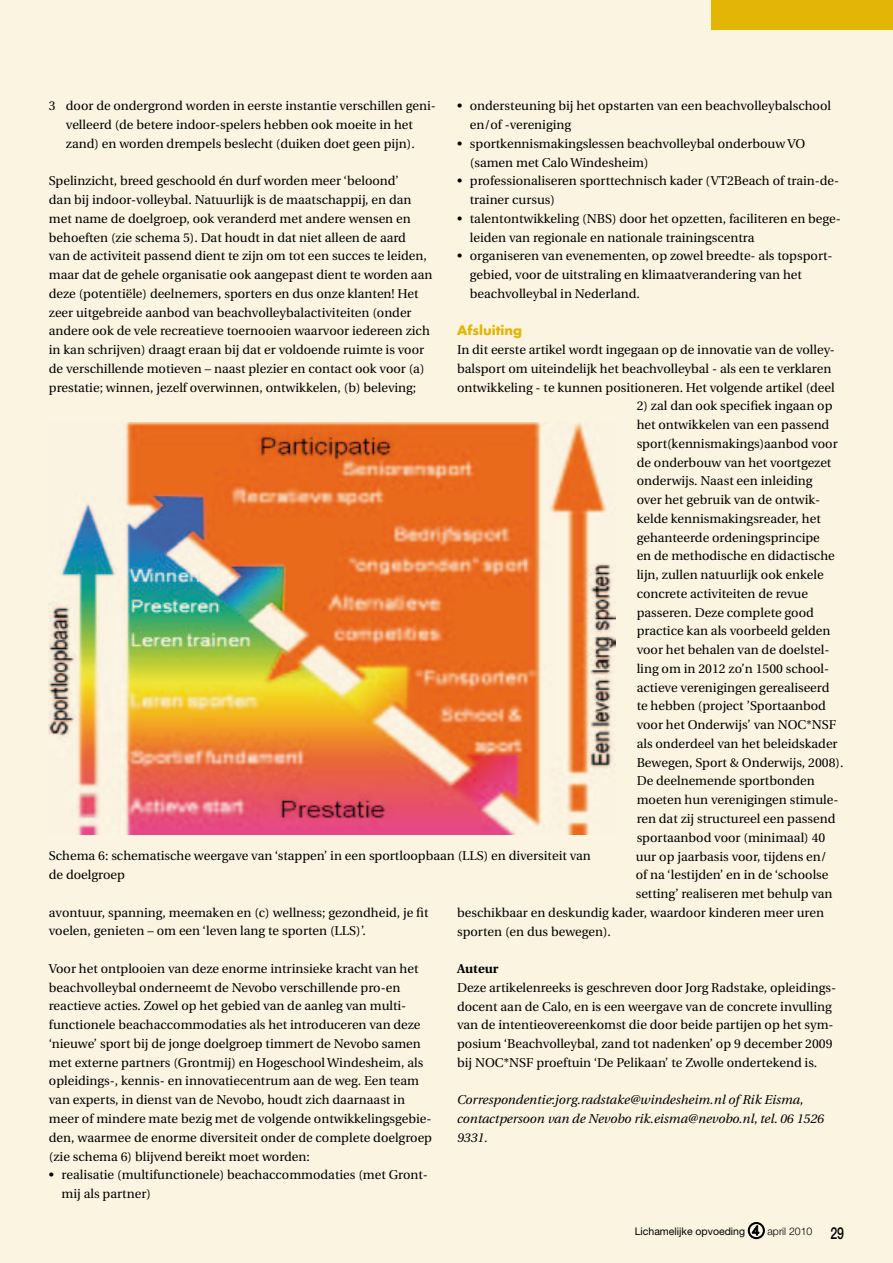
<style>
.page{position:relative;width:893px;height:1263px;background:#fbf4e1}
.page>*{position:absolute;margin:0;border:0;box-sizing:border-box;transform-origin:0 0}
.t1{font:500 16.5px "Helvetica Neue";color:#000;scale:.75 1}
.t2{font:12.75px/18.8px "Utopia";color:#000}
.t3{font:italic 12.75px/18.8px "Utopia";color:#000}
.t4{font:700 12.75px "Futura";color:#e3b507}
.t5{font:700 12.75px "Utopia";color:#000}
.t6{font:10.5px "Helvetica Neue";color:#000}
.s1{font-style:normal}
.s2{font-family:"European Pi One";font-size:16.5px}
.s3{font-weight:300}
</style>
<div class="page">
<div style="left:711px;top:0;width:182px;height:30px;background:#e3b507"></div>
<svg style="left:747px;top:1222px;width:18px;height:17px"></svg>
<img style="left:49px;top:423px;width:566px;height:412px">
<p class="t2" style="left:49px;top:97px;width:388px;text-align:center">3 door de ondergrond worden in eerste instantie verschillen geni&shy;velleerd (de betere indoor-spelers hebben ook moeite in het<br>zand) en worden drempels beslecht (duiken doet geen pijn).</p>
<p class="t2" style="left:49px;top:172px;width:385px">Spelinzicht, breed geschoold én durf worden meer ‘beloond’<br>dan bij indoor-volleybal. Natuurlijk is de maatschappij, en dan met name de doelgroep, ook veranderd met andere wensen en behoeften (zie schema 5). Dat houdt in dat niet alleen de aard<br>van de activiteit passend dient te zijn om tot een succes te leiden, maar dat de gehele organisatie ook aangepast dient te worden aan deze (potentiële) deelnemers, sporters en dus onze klanten! Het zeer uitgebreide aanbod van beachvolleybalactiviteiten (onder andere ook de vele recreatieve toernooien waarvoor iedereen zich in kan schrijven) draagt eraan bij dat er voldoende ruimte is voor de verschillende motieven – naast plezier en contact ook voor (a) prestatie; winnen, jezelf overwinnen, ontwikkelen, (b) beleving;</p>
<p class="t2" style="left:470px;top:97px;width:363px;text-indent:-13px">• ondersteuning bij het opstarten van een beachvolleybalschool en/of -vereniging</p>
<p class="t2" style="left:470px;top:134px;width:337px;text-indent:-13px">• sportkennismakingslessen beachvolleybal onderbouw VO (samen met Calo Windesheim)</p>
<p class="t2" style="left:470px;top:172px;width:371px;text-indent:-13px">• professionaliseren sporttechnisch kader (VT2Beach of train-de&shy;trainer cursus)</p>
<p class="t2" style="left:470px;top:209px;width:373px;text-indent:-13px">• talentontwikkeling (NBS) door het opzetten, faciliteren en bege&shy;leiden van regionale en nationale trainingscentra</p>
<p class="t2" style="left:470px;top:247px;width:364px;text-indent:-13px">• organiseren van evenementen, op zowel breedte- als topsport&shy;gebied, voor de uitstraling en klimaatverandering van het beachvolleybal in Nederland.</p>
<p class="t4" style="left:457px;top:322px;width:66px">Afsluiting</p>
<p class="t2" style="left:457px;top:341px;width:379px">In dit eerste artikel wordt ingegaan op de innovatie van de volley&shy;balsport om uiteindelijk het beachvolleybal - als een te verklaren ontwikkeling - te kunnen positioneren. Het volgende artikel (deel</p>
<p class="t2" style="left:637px;top:397px;width:197px">2) zal dan ook specifiek ingaan op</p>
<p class="t2" style="left:637px;top:416px;width:194px">het ontwikkelen van een passend</p>
<p class="t2" style="left:637px;top:434px;width:202px">sport(kennismakings)aanbod voor</p>
<p class="t2" style="left:637px;top:453px;width:196px">de onderbouw van het voortgezet</p>
<p class="t2" style="left:637px;top:472px;width:177px">onderwijs. Naast een inleiding</p>
<p class="t2" style="left:637px;top:491px;width:185px">over het gebruik van de ontwik-</p>
<p class="t2" style="left:637px;top:509px;width:186px">kelde kennismakingsreader, het</p>
<p class="t2" style="left:637px;top:528px;width:185px">gehanteerde ordeningsprincipe</p>
<p class="t2" style="left:637px;top:547px;width:200px">en de methodische en didactische</p>
<p class="t2" style="left:637px;top:566px;width:188px">lijn, zullen natuurlijk ook enkele</p>
<p class="t2" style="left:637px;top:584px;width:173px">concrete activiteiten de revue</p>
<p class="t2" style="left:637px;top:603px;width:179px">passeren. Deze complete good</p>
<p class="t2" style="left:637px;top:622px;width:195px">practice kan als voorbeeld gelden</p>
<p class="t2" style="left:637px;top:641px;width:194px">voor het behalen van de doelstel-</p>
<p class="t2" style="left:637px;top:659px;width:194px">ling om in 2012 zo’n 1500 school-</p>
<p class="t2" style="left:637px;top:678px;width:194px">actieve verenigingen gerealiseerd</p>
<p class="t2" style="left:637px;top:697px;width:191px">te hebben (project ’Sportaanbod</p>
<p class="t2" style="left:637px;top:716px;width:201px">voor het Onderwijs’ van NOC*NSF</p>
<p class="t2" style="left:637px;top:734px;width:202px">als onderdeel van het beleidskader</p>
<p class="t2" style="left:637px;top:753px;width:208px">Bewegen, Sport &amp; Onderwijs, 2008).</p>
<p class="t2" style="left:637px;top:772px;width:180px">De deelnemende sportbonden</p>
<p class="t2" style="left:637px;top:791px;width:203px">moeten hun verenigingen stimule-</p>
<p class="t2" style="left:637px;top:809px;width:200px">ren dat zij structureel een passend</p>
<p class="t2" style="left:637px;top:828px;width:190px">sportaanbod voor (minimaal) 40</p>
<p class="t2" style="left:636px;top:847px;width:192px">uur op jaarbasis voor, tijdens en/</p>
<p class="t2" style="left:636px;top:866px;width:194px">of na ‘lestijden’ en in de ‘schoolse</p>
<p class="t2" style="left:636px;top:884px;width:198px">setting’ realiseren met behulp van</p>
<p class="t2" style="left:457px;top:903px;width:368px">beschikbaar en deskundig kader, waardoor kinderen meer uren</p>
<p class="t2" style="left:457px;top:922px;width:155px">sporten (en dus bewegen).</p>
<p class="t5" style="left:457px;top:961px;width:43px">Auteur</p>
<p class="t2" style="left:457px;top:978px;width:380px">Deze artikelenreeks is geschreven door Jorg Radstake, opleidings&shy;docent aan de Calo, en is een weergave van de concrete invulling van de intentieovereenkomst die door beide partijen op het sym&shy;posium ‘Beachvolleybal, zand tot nadenken’ op 9 december 2009 bij NOC*NSF proeftuin ‘De Pelikaan’ te Zwolle ondertekend is.</p>
<p class="t3" style="left:457px;top:1091px;width:368px">Correspondentie<span class="s1">:</span>jorg.radstake@windesheim.nl of Rik Eisma, contactpersoon van de Nevobo rik.eisma@nevobo.nl, tel. 06 1526<br>9331.</p>
<p class="t2" style="left:49px;top:847px;width:543px">Schema 6: schematische weergave van ‘stappen’ in een sportloopbaan (LLS) en diversiteit van de doelgroep</p>
<p class="t2" style="left:49px;top:903px;width:381px">avontuur, spanning, meemaken en (c) wellness; gezondheid, je fit voelen, genieten – om een ‘leven lang te sporten (LLS)’.</p>
<p class="t2" style="left:49px;top:959px;width:385px">Voor het ontplooien van deze enorme intrinsieke kracht van het beachvolleybal onderneemt de Nevobo verschillende pro-en reactieve acties. Zowel op het gebied van de aanleg van multi&shy;functionele beachaccommodaties als het introduceren van deze ‘nieuwe’ sport bij de jonge doelgroep timmert de Nevobo samen met externe partners (Grontmij) en Hogeschool Windesheim, als opleidings-, kennis- en innovatiecentrum aan de weg. Een team van experts, in dienst van de Nevobo, houdt zich daarnaast in meer of mindere mate bezig met de volgende ontwikkelingsgebie&shy;den, waarmee de enorme diversiteit onder de complete doelgroep (zie schema 6) blijvend bereikt moet worden:</p>
<p class="t2" style="left:62px;top:1166px;width:368px;text-indent:-13px">• realisatie (multifunctionele) beachaccommodaties (met Gront&shy;mij als partner)</p>
<p class="t6" style="left:635px;top:1225px;width:179px">Lichamelijke opvoeding <span class="s2">d</span> <span class="s3">april 2010</span></p>
<p class="t1" style="left:830px;top:1223px;width:20px">29</p>
</div>
